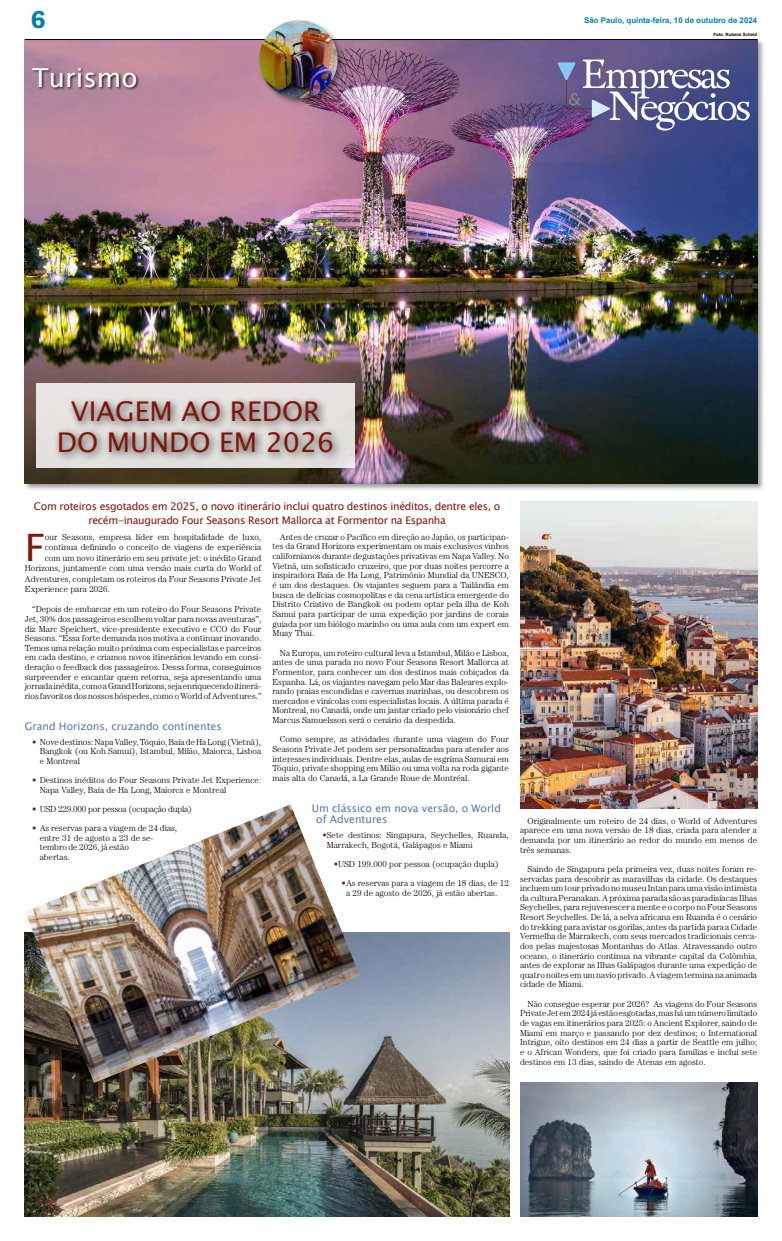
<style>
.page{position:relative;width:782px;height:1241px;background:#fff}
.page>*{position:absolute;margin:0;border:0;box-sizing:border-box;transform-origin:0 0}
.t1{font:37.8px "Lucida Sans Unicode";color:#7f160e}
.t2{font:27.12px/30.6px "Lucida Sans Unicode";color:#7f160e;text-align:center}
.t3{font:26.25px "Lucida Sans Unicode";color:#fff}
.t4{font:700 26.25px "Adelle";color:#0081ad}
.t5{font:10.5px/14px "Lucida Sans Unicode";letter-spacing:-.03em;color:#7f160e;text-align:center}
.t6{font:10.5px/11.4px "Lucida Sans Unicode";color:#5475b8}
.t7{font:300 8.75px/9.6px "Century Std";color:#000;text-align:justify}
.t8{font:300 8.75px "Century Std";letter-spacing:-.025em;color:#000}
.t9{font:700 7.88px "Arial";color:#0081ad}
.t10{font:700 4.38px "Arial";color:#000}
.s1{color:#7f160e}
</style>
<div class="page">
<div style="left:24px;top:38px;width:740px;height:453px;background:#000;opacity:.4"></div>
<img style="left:25px;top:40px;width:731px;height:443px">
<hr style="left:25px;top:39px;width:731px;height:1px;background:#000">
<svg style="left:557px;top:60px;width:192px;height:70px;background:#73719e"></svg>
<div style="left:257px;top:18px;width:87px;height:88px;background:#000;opacity:.4"></div>
<img style="left:259px;top:20px;width:78px;height:79px;border-radius:39px">
<div style="left:32px;top:67px;width:108px;height:24px;background:#000;opacity:.75"></div>
<img style="left:25px;top:932px;width:484px;height:283px">
<img style="left:520px;top:501px;width:236px;height:307px">
<img style="left:520px;top:1082px;width:236px;height:133px">
<img style="left:25px;top:804px;width:334px;height:278px">
<div style="left:36px;top:383px;width:319px;height:85px;background:#e8e4e3"></div>
<div style="left:54px;top:395px;width:289px;height:67px;background:#000;opacity:.75"></div>
<h3 class="t4" style="left:31px;top:2px;width:16px">6</h3>
<p class="t9" style="left:584px;top:14px;width:174px">São Paulo, quinta-feira, 10 de outubro de 2024</p>
<p class="t10" style="left:713px;top:32px;width:45px">Foto: Rubens Scheid</p>
<h3 class="t3" style="left:32px;top:57px;width:107px">Turismo</h3>
<h2 class="t2" style="left:57px;top:396px;width:279px">VIAGEM AO REDOR<br>DO MUNDO EM 2026</h2>
<p class="t5" style="left:34px;top:499px;width:467px">Com roteiros esgotados em 2025, o novo itinerário inclui quatro destinos inéditos, dentre eles, o recém-inaugurado Four Seasons Resort Mallorca at Formentor na Espanha</p>
<h1 class="t1" style="left:25px;top:517px;width:22px">F</h1>
<p class="t7" style="left:45px;top:531px;width:218px">our Seasons, empresa líder em hospitalidade de luxo,</p>
<p class="t7" style="left:45px;top:542px;width:218px">continua definindo o conceito de viagens de experiência</p>
<p class="t7" style="left:45px;top:552px;width:218px">com um novo itinerário em seu private jet: o inédito Grand</p>
<p class="t7" style="left:25px;top:563px;width:238px">Horizons, juntamente com uma versão mais curta do World of</p>
<p class="t7" style="left:25px;top:573px;width:238px">Adventures, completam os roteiros da Four Seasons Private Jet</p>
<p class="t7" style="left:25px;top:584px;width:86px">Experience para 2026.</p>
<p class="t7" style="left:25px;top:604px;width:238px;text-indent:7px">“Depois de embarcar em um roteiro do Four Seasons Private Jet, 30% dos passageiros escolhem voltar para novas aventuras”, diz Marc Speichert, vice-presidente executivo e CCO do Four Seasons. “Essa forte demanda nos motiva a continuar inovando.<br>Temos uma relação muito próxima com especialistas e parceiros em cada destino, e criamos novos itinerários levando em consi&shy;deração o feedback dos passageiros. Dessa forma, conseguimos surpreender e encantar quem retorna, seja apresentando uma jornada inédita, como a Grand Horizons, seja enriquecendo itinerá&shy;rios favoritos dos nossos hóspedes, como o World of Adventures.”</p>
<p class="t6" style="left:25px;top:720px;width:198px">Grand Horizons, cruzando continentes</p>
<p class="t7" style="left:40px;top:736px;width:223px;text-indent:-7px"><span class="s1">•</span> Nove destinos: Napa Valley, Tóquio, Baía de Ha Long (Vietnã), Bangkok (ou Koh Samui), Istambul, Milão, Maiorca, Lisboa e Montreal</p>
<p class="t7" style="left:40px;top:775px;width:223px;text-indent:-7px"><span class="s1">•</span> Destinos inéditos do Four Seasons Private Jet Experience:<br>Napa Valley, Baía de Ha Long, Maiorca e Montreal</p>
<p class="t8" style="left:32px;top:803px;width:161px"><span class="s1">•</span> USD 229.000 por pessoa (ocupação dupla)</p>
<p class="t7" style="left:40px;top:823px;width:139px;text-align:left;text-indent:-7px"><span class="s1">•</span> As reservas para a viagem de 24 dias, entre 31 de agosto a 23 de se&shy;tembro de 2026, já estão<br>abertas.</p>
<p class="t7" style="left:272px;top:531px;width:238px;text-indent:7px">Antes de cruzar o Pacífico em direção ao Japão, os participan&shy;tes da Grand Horizons experimentam os mais exclusivos vinhos californianos durante degustações privativas em Napa Valley. No Vietnã, um sofisticado cruzeiro, que por duas noites percorre a inspiradora Baía de Ha Long, Patrimônio Mundial da UNESCO, é um dos destaques. Os viajantes seguem para a Tailândia em busca de delícias cosmopolitas e da cena artística emergente do Distrito Criativo de Bangkok ou podem optar pela ilha de Koh Samui para participar de uma expedição por jardins de corais guiada por um biólogo marinho ou uma aula com um expert em Muay Thai.</p>
<p class="t7" style="left:272px;top:647px;width:238px;text-indent:7px">Na Europa, um roteiro cultural leva a Istambul, Milão e Lisboa, antes de uma parada no novo Four Seasons Resort Mallorca at Formentor, para conhecer um dos destinos mais cobiçados da Espanha. Lá, os viajantes navegam pelo Mar das Baleares explo&shy;rando praias escondidas e cavernas marinhas, ou descobrem os mercados e vinícolas com especialistas locais. A última parada é Montreal, no Canadá, onde um jantar criado pelo visionário chef Marcus Samuelsson será o cenário da despedida.</p>
<p class="t7" style="left:272px;top:734px;width:238px;text-indent:7px">Como sempre, as atividades durante uma viagem do Four Seasons Private Jet podem ser personalizadas para atender aos interesses individuais. Dentre elas, aulas de esgrima Samurai em Tóquio, private shopping em Milão ou uma volta na roda gigante mais alta do Canadá, a La Grande Roue de Montréal.</p>
<p class="t6" style="left:316px;top:802px;width:186px;text-indent:-4px">Um clássico em nova versão, o World of Adventures</p>
<p class="t7" style="left:326px;top:830px;width:184px;text-indent:-4px"><span class="s1">•</span>Sete destinos: Singapura, Seychelles, Ruanda,<br>Marrakech, Bogotá, Galápagos e Miami</p>
<p class="t7" style="left:333px;top:859px;width:166px"><span class="s1">•</span>USD 199.000 por pessoa (ocupação dupla)</p>
<p class="t7" style="left:346px;top:878px;width:164px;text-indent:-4px"><span class="s1">•</span>As reservas para a viagem de 18 dias, de 12 a 29 de agosto de 2026, já estão abertas.</p>
<p class="t7" style="left:520px;top:815px;width:238px;text-indent:7px">Originalmente um roteiro de 24 dias, o World of Adventures aparece em uma nova versão de 18 dias, criada para atender a demanda por um itinerário ao redor do mundo em menos de três semanas.</p>
<p class="t7" style="left:520px;top:863px;width:238px;text-indent:7px">Saindo de Singapura pela primeira vez, duas noites foram re&shy;servadas para descobrir as maravilhas da cidade. Os destaques incluem um tour privado no museu Intan para uma visão intimista da cultura Peranakan. A próxima parada são as paradisíacas Ilhas Seychelles, para rejuvenescer a mente e o corpo no Four Seasons Resort Seychelles. De lá, a selva africana em Ruanda é o cenário do trekking para avistar os gorilas, antes da partida para a Cidade Vermelha de Marrakech, com seus mercados tradicionais cerca&shy;dos pelas majestosas Montanhas do Atlas. Atravessando outro oceano, o itinerário continua na vibrante capital da Colômbia, antes de explorar as Ilhas Galápagos durante uma expedição de quatro noites em um navio privado. A viagem termina na animada cidade de Miami.</p>
<p class="t7" style="left:520px;top:998px;width:239px;text-indent:7px">Não consegue esperar por 2026? As viagens do Four Seasons Private Jet em 2024 já estão esgotadas, mas há um número limitado de vagas em itinerários para 2025: o Ancient Explorer, saindo de Miami em março e passando por dez destinos; o International Intrigue, oito destinos em 24 dias a partir de Seattle em julho; e o African Wonders, que foi criado para famílias e inclui sete destinos em 13 dias, saindo de Atenas em agosto.</p>
</div>
